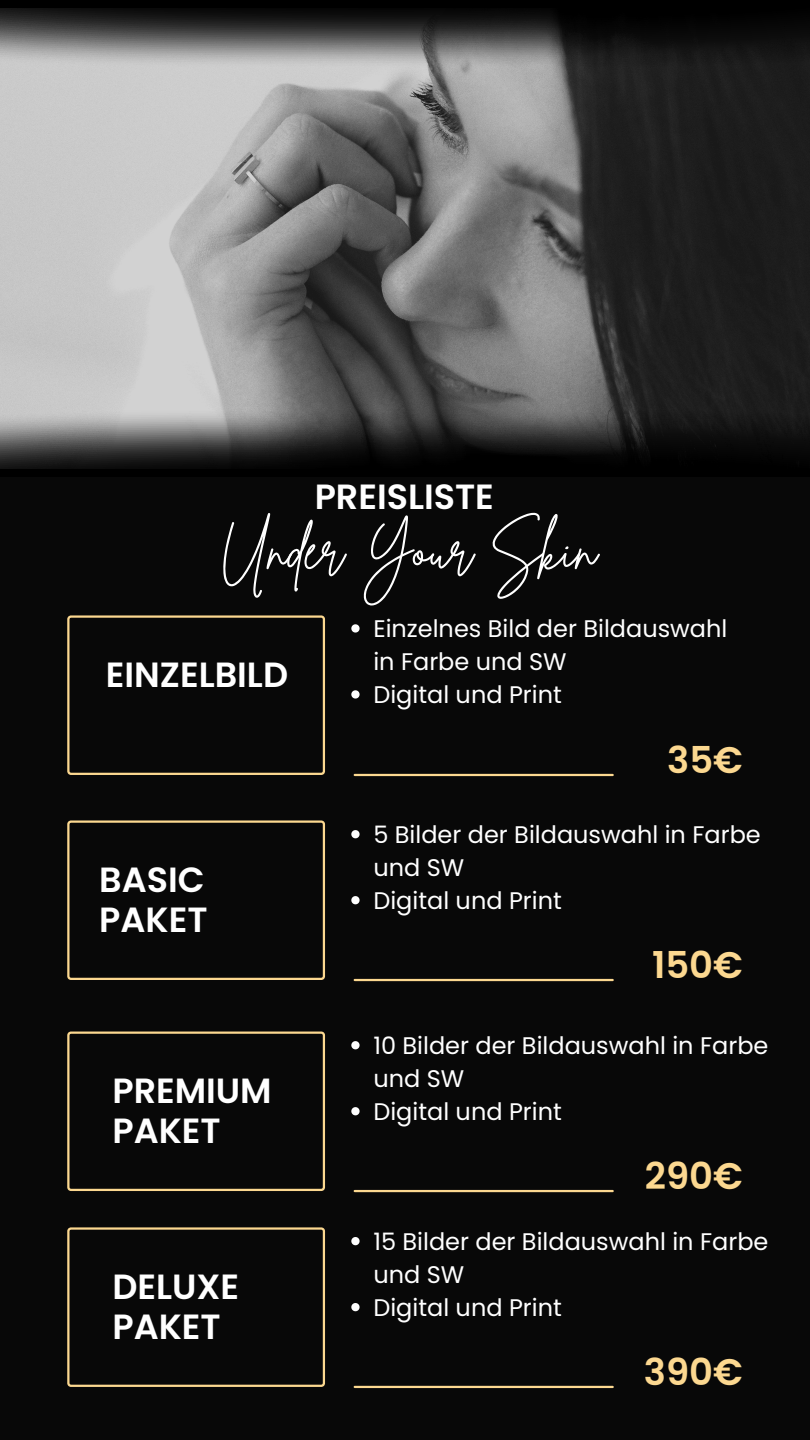
<style>
.page{position:relative;width:810px;height:1440px;background:#080808}
.page>*{position:absolute;margin:0;border:0;box-sizing:border-box;transform-origin:0 0}
.t1{font:55.2px "Brittany Signature";color:#fff}
.t2{font:600 37px "Poppins";color:#fcd890}
.t3{font:600 35px/39.8px "Poppins";color:#fff}
.t4{font:24px/33px "Poppins";color:#fff}
</style>
<div class="page">
<img style="left:0;top:68px;width:810px;height:341px">
<svg style="left:0;top:410px;width:810px;height:2px;background:#727272"></svg>
<svg style="left:0;top:412px;width:810px;height:2px;background:#707070"></svg>
<svg style="left:0;top:415px;width:810px;height:2px;background:#6c6c6c"></svg>
<svg style="left:0;top:417px;width:810px;height:2px;background:#696969"></svg>
<svg style="left:0;top:419px;width:810px;height:2px;background:#666"></svg>
<svg style="left:0;top:421px;width:810px;height:48px"></svg>
<svg style="left:0;top:66px;width:810px;height:2px;background:#919191"></svg>
<svg style="left:0;top:63px;width:810px;height:2px;background:#8f8f8f"></svg>
<svg style="left:0;top:61px;width:810px;height:2px;background:#8c8c8c"></svg>
<svg style="left:0;top:59px;width:810px;height:2px;background:#898989"></svg>
<svg style="left:0;top:56px;width:810px;height:2px;background:#828282"></svg>
<svg style="left:0;top:8px;width:810px;height:48px"></svg>
<svg style="left:67px;top:615px;width:258px;height:160px"></svg>
<hr style="left:355px;top:774px;width:258px;height:2px;background:#fcd890">
<svg style="left:67px;top:820px;width:258px;height:160px"></svg>
<hr style="left:355px;top:979px;width:258px;height:2px;background:#fcd890">
<svg style="left:67px;top:1032px;width:258px;height:159px"></svg>
<hr style="left:355px;top:1190px;width:258px;height:2px;background:#fcd890">
<svg style="left:351px;top:624px;width:9px;height:9px"></svg>
<svg style="left:351px;top:690px;width:9px;height:9px"></svg>
<svg style="left:351px;top:830px;width:9px;height:8px"></svg>
<svg style="left:351px;top:896px;width:9px;height:8px"></svg>
<svg style="left:351px;top:1041px;width:9px;height:8px"></svg>
<svg style="left:351px;top:1107px;width:9px;height:8px"></svg>
<svg style="left:67px;top:1227px;width:258px;height:160px"></svg>
<hr style="left:355px;top:1386px;width:258px;height:2px;background:#fcd890">
<svg style="left:351px;top:1237px;width:9px;height:8px"></svg>
<svg style="left:351px;top:1303px;width:9px;height:8px"></svg>
<p class="t3" style="left:315px;top:477px;width:181px">PREISLISTE</p>
<h2 class="t1" style="left:221px;top:514px;width:378px">Under Your Skin</h2>
<p class="t3" style="left:106px;top:655px;width:184px">EINZELBILD</p>
<p class="t3" style="left:99px;top:860px;width:110px">BASIC<br>PAKET</p>
<p class="t3" style="left:112px;top:1071px;width:161px">PREMIUM<br>PAKET</p>
<p class="t3" style="left:112px;top:1267px;width:128px">DELUXE<br>PAKET</p>
<p class="t4" style="left:373px;top:612px;width:356px">Einzelnes Bild der Bildauswahl in Farbe und SW</p>
<h2 class="t4" style="left:373px;top:678px;width:190px">Digital und Print</h2>
<p class="t2" style="left:667px;top:734px;width:77px">35€</p>
<h2 class="t4" style="left:373px;top:818px;width:389px">5 Bilder der Bildauswahl in Farbe und SW</h2>
<h2 class="t4" style="left:373px;top:884px;width:190px">Digital und Print</h2>
<h2 class="t2" style="left:652px;top:939px;width:92px">150€</h2>
<p class="t4" style="left:373px;top:1029px;width:397px">10 Bilder der Bildauswahl in Farbe und SW</p>
<p class="t4" style="left:373px;top:1095px;width:190px">Digital und Print</p>
<p class="t2" style="left:645px;top:1150px;width:99px">290€</p>
<p class="t4" style="left:373px;top:1225px;width:397px">15 Bilder der Bildauswahl in Farbe und SW</p>
<h2 class="t4" style="left:373px;top:1291px;width:190px">Digital und Print</h2>
<h2 class="t2" style="left:644px;top:1346px;width:100px">390€</h2>
</div>
